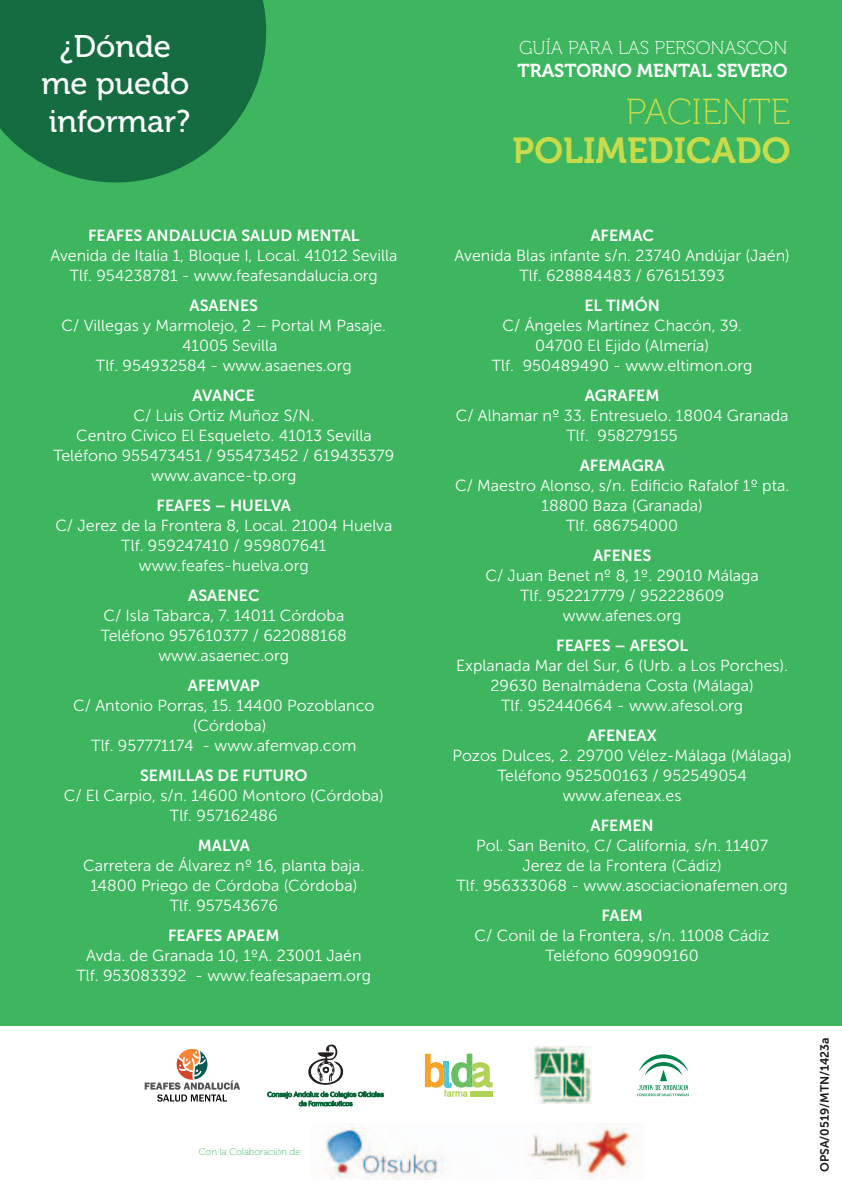
<style>
.page{position:relative;width:842px;height:1191px;background:#fff}
.page>*{position:absolute;margin:0;border:0;box-sizing:border-box;transform-origin:0 0}
.t1{font:36px "Museo 700";color:#cadb49}
.t2{font:36px "Museo 100";color:#cadb49}
.t3{font:31.2px/37.4px "Museo 500";color:#fff;text-align:center}
.t4{font:18.6px "Museo 100";color:#fff}
.t5{font:18.6px "Museo 700";color:#fff}
.t6{font:16px/20px "Museo Sans 300";color:#fff;text-align:center}
.t7{font:16px "Museo Sans 700";color:#fff}
.t8{font:12px "Museo Sans 700";color:#1b171b}
.t9{font:9.6px "Museo 100";color:#3db65f}
</style>
<div class="page">
<div style="left:0;top:0;width:842px;height:1025px;background:#3db65f"></div>
<svg style="left:0;top:0;width:266px;height:182px;background:#1a7645"></svg>
<svg style="left:145px;top:1049px;width:95px;height:52px"></svg>
<svg style="left:268px;top:1044px;width:115px;height:62px"></svg>
<svg style="left:425px;top:1053px;width:67px;height:43px"></svg>
<img style="left:535px;top:1047px;width:56px;height:56px">
<svg style="left:637px;top:1054px;width:52px;height:42px"></svg>
<img style="left:325px;top:1123px;width:307px;height:56px">
<h2 class="t3" style="left:41px;top:28px;width:150px">¿Dónde me puedo informar?</h2>
<p class="t7" style="left:88px;top:226px;width:273px">FEAFES ANDALUCIA SALUD MENTAL</p>
<p class="t6" style="left:50px;top:245px;width:348px">Avenida de Italia 1, Bloque I, Local. 41012 Sevilla<br>Tlf. 954238781 - www.feafesandalucia.org</p>
<p class="t7" style="left:189px;top:296px;width:70px">ASAENES</p>
<p class="t6" style="left:61px;top:315px;width:326px">C/ Villegas y Marmolejo, 2 – Portal M Pasaje.</p>
<p class="t6" style="left:182px;top:335px;width:97px">41005 Sevilla</p>
<p class="t6" style="left:96px;top:355px;width:257px">Tlf. 954932584 - www.asaenes.org</p>
<p class="t7" style="left:193px;top:386px;width:64px">AVANCE</p>
<p class="t6" style="left:53px;top:405px;width:342px">C/ Luis Ortiz Muñoz S/N.<br>Centro Cívico El Esqueleto. 41013 Sevilla<br>Teléfono 955473451 / 955473452 / 619435379 www.avance-tp.org</p>
<p class="t7" style="left:157px;top:496px;width:136px">FEAFES – HUELVA</p>
<p class="t6" style="left:55px;top:515px;width:338px">C/ Jerez de la Frontera 8, Local. 21004 Huelva<br>Tlf. 959247410 / 959807641 www.feafes-huelva.org</p>
<p class="t7" style="left:188px;top:586px;width:73px">ASAENEC</p>
<p class="t6" style="left:101px;top:605px;width:248px">C/ Isla Tabarca, 7. 14011 Córdoba<br>Teléfono 957610377 / 622088168 www.asaenec.org</p>
<p class="t7" style="left:188px;top:676px;width:73px">AFEMVAP</p>
<p class="t6" style="left:73px;top:695px;width:303px">C/ Antonio Porras, 15. 14400 Pozoblanco</p>
<p class="t6" style="left:193px;top:715px;width:75px">(Córdoba)</p>
<p class="t6" style="left:91px;top:735px;width:267px">Tlf. 957771174 - www.afemvap.com</p>
<p class="t7" style="left:140px;top:766px;width:169px">SEMILLAS DE FUTURO</p>
<p class="t6" style="left:64px;top:785px;width:322px">C/ El Carpio, s/n. 14600 Montoro (Córdoba)<br>Tlf. 957162486</p>
<p class="t7" style="left:198px;top:836px;width:54px">MALVA</p>
<p class="t6" style="left:83px;top:855px;width:283px">Carretera de Álvarez nº 16, planta baja.<br>14800 Priego de Córdoba (Córdoba)<br>Tlf. 957543676</p>
<p class="t7" style="left:168px;top:926px;width:113px">FEAFES APAEM</p>
<p class="t6" style="left:76px;top:945px;width:296px">Avda. de Granada 10, 1ºA. 23001 Jaén<br>Tlf. 953083392 - www.feafesapaem.org</p>
<p class="t9" style="left:199px;top:1146px;width:106px">Con la Colaboración de:</p>
<p class="t4" style="left:519px;top:38px;width:270px">GUÍA PARA LAS PERSONASCON</p>
<p class="t5" style="left:518px;top:60px;width:271px">TRASTORNO MENTAL SEVERO</p>
<h1 class="t2" style="left:626px;top:92px;width:166px">PACIENTE</h1>
<h1 class="t1" style="left:513px;top:131px;width:279px">POLIMEDICADO</h1>
<p class="t7" style="left:590px;top:226px;width:65px">AFEMAC</p>
<p class="t6" style="left:454px;top:245px;width:337px">Avenida Blas infante s/n. 23740 Andújar (Jaén)<br>Tlf. 628884483 / 676151393</p>
<p class="t7" style="left:584px;top:296px;width:77px">EL TIMÓN</p>
<p class="t6" style="left:492px;top:315px;width:262px">C/ Ángeles Martínez Chacón, 39.<br>04700 El Ejido (Almería)<br>Tlf. 950489490 - www.eltimon.org</p>
<p class="t7" style="left:585px;top:386px;width:76px">AGRAFEM</p>
<p class="t6" style="left:456px;top:405px;width:334px">C/ Alhamar nº 33. Entresuelo. 18004 Granada<br>Tlf. 958279155</p>
<p class="t7" style="left:580px;top:456px;width:86px">AFEMAGRA</p>
<p class="t6" style="left:455px;top:475px;width:336px">C/ Maestro Alonso, s/n. Edificio Rafalof 1º pta.<br>18800 Baza (Granada)<br>Tlf. 686754000</p>
<p class="t7" style="left:593px;top:546px;width:60px">AFENES</p>
<p class="t6" style="left:485px;top:565px;width:275px">C/ Juan Benet nº 8, 1º. 29010 Málaga<br>Tlf. 952217779 / 952228609 www.afenes.org</p>
<p class="t7" style="left:556px;top:636px;width:133px">FEAFES – AFESOL</p>
<p class="t6" style="left:456px;top:655px;width:334px">Explanada Mar del Sur, 6 (Urb. a Los Porches).<br>29630 Benalmádena Costa (Málaga)<br>Tlf. 952440664 - www.afesol.org</p>
<p class="t7" style="left:587px;top:726px;width:71px">AFENEAX</p>
<p class="t6" style="left:452px;top:745px;width:341px">Pozos Dulces, 2. 29700 Vélez-Málaga (Málaga)<br>Teléfono 952500163 / 952549054 www.afeneax.es</p>
<p class="t7" style="left:590px;top:816px;width:65px">AFEMEN</p>
<p class="t6" style="left:456px;top:835px;width:333px">Pol. San Benito, C/ California, s/n. 11407<br>Jerez de la Frontera (Cádiz)<br>Tlf. 956333068 - www.asociacionafemen.org</p>
<p class="t7" style="left:601px;top:906px;width:43px">FAEM</p>
<p class="t6" style="left:474px;top:925px;width:297px">C/ Conil de la Frontera, s/n. 11008 Cádiz<br>Teléfono 609909160</p>
<p class="t8" style="left:818px;top:1172px;width:136px;rotate:-90deg">OPSA/0519/MTN/1423a</p>
</div>
